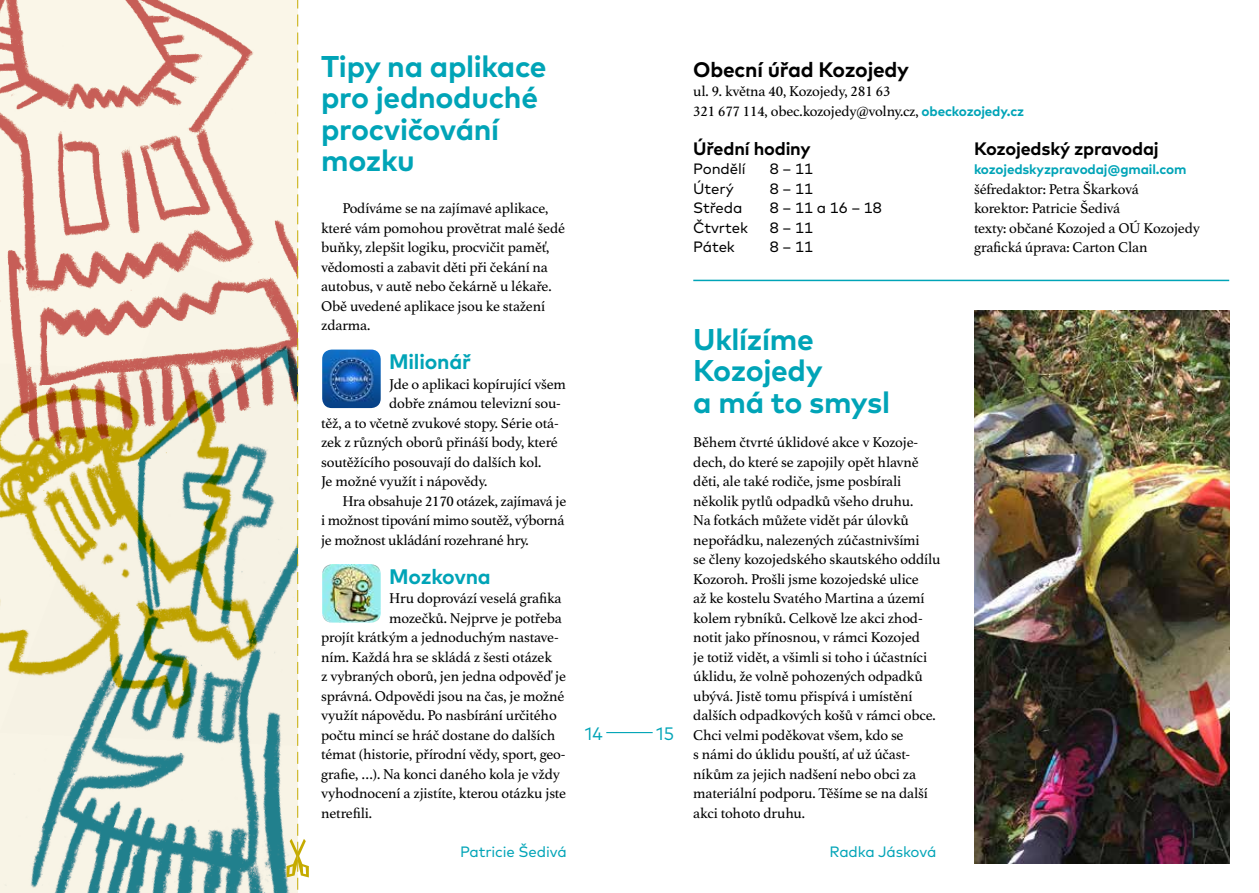
<style>
.page{position:relative;width:1259px;height:893px;background:#fff}
.page>*{position:absolute;margin:0;border:0;box-sizing:border-box;transform-origin:0 0}
.t1{font:700 30px/31.5px "Mark Pro";letter-spacing:-.01em;color:#00a4b7}
.t2{font:700 21px "Mark Pro";letter-spacing:-.01em;color:#000}
.t3{font:700 21px "Mark Pro";letter-spacing:-.01em;color:#00a4b7}
.t4{font:700 18px "Mark Pro";letter-spacing:-.01em;color:#000}
.t5{font:18px "Mark Pro";color:#00a4b7}
.t6{font:15px/19.5px "Athelas";letter-spacing:-.01em;color:#000}
.t7{font:15px "Mark Pro";letter-spacing:-.01em;color:#000}
.t8{font:15px "Mark Pro";letter-spacing:-.01em;color:#00a4b7}
.t9{font:700 13.5px "Mark Pro";letter-spacing:-.01em;color:#00a4b7}
.s1{font-family:"Mark Pro";font-weight:700;font-size:13.5px;color:#00a4b7}
</style>
<div class="page">
<hr style="left:606px;top:732px;width:46px;height:1px;background:#00a4b7">
<img style="left:0;top:0;width:287px;height:260px">
<img style="left:0;top:260px;width:287px;height:633px">
<svg style="left:287px;top:0;width:22px;height:893px"></svg>
<img style="left:322px;top:350px;width:59px;height:58px">
<img style="left:322px;top:564px;width:59px;height:59px">
<img style="left:974px;top:310px;width:255px;height:553px">
<hr style="left:693px;top:280px;width:536px;height:1px;background:#00a4b7">
<h1 class="t1" style="left:321px;top:48px;width:227px">Tipy na aplikace pro jednoduché procvičování mozku</h1>
<p class="t6" style="left:321px;top:199px;width:245px;text-indent:21px">Podíváme se na zajímavé aplikace, které vám pomohou provětrat malé šedé buňky, zlepšit logiku, procvičit paměť, vědomosti a zabavit děti při čekání na autobus, v autě nebo čekárně u lékaře.<br>Obě uvedené aplikace jsou ke stažení zdarma.</p>
<h2 class="t3" style="left:389px;top:346px;width:83px">Milionář</h2>
<p class="t6" style="left:389px;top:374px;width:178px">Jde o aplikaci kopírující všem</p>
<p class="t6" style="left:389px;top:394px;width:173px">dobře známou televizní sou-</p>
<p class="t6" style="left:321px;top:413px;width:239px">těž, a to včetně zvukové stopy. Série otá-</p>
<p class="t6" style="left:321px;top:433px;width:238px">zek z různých oborů přináší body, které</p>
<p class="t6" style="left:321px;top:452px;width:222px">soutěžícího posouvají do dalších kol.</p>
<p class="t6" style="left:321px;top:472px;width:168px">Je možné využít i nápovědy.</p>
<p class="t6" style="left:342px;top:491px;width:225px">Hra obsahuje 2170 otázek, zajímavá je</p>
<p class="t6" style="left:321px;top:511px;width:245px">i možnost tipování mimo soutěž, výborná</p>
<p class="t6" style="left:321px;top:530px;width:209px">je možnost ukládání rozehrané hry.</p>
<h2 class="t3" style="left:389px;top:560px;width:103px">Mozkovna</h2>
<p class="t6" style="left:389px;top:589px;width:174px">Hru doprovází veselá grafika</p>
<p class="t6" style="left:389px;top:608px;width:174px">mozečků. Nejprve je potřeba</p>
<p class="t6" style="left:321px;top:628px;width:239px">projít krátkým a jednoduchým nastave-</p>
<p class="t6" style="left:321px;top:647px;width:232px">ním. Každá hra se skládá z šesti otázek</p>
<p class="t6" style="left:321px;top:667px;width:246px">z vybraných oborů, jen jedna odpověď je</p>
<p class="t6" style="left:321px;top:686px;width:245px">správná. Odpovědi jsou na čas, je možné</p>
<p class="t6" style="left:321px;top:706px;width:237px">využít nápovědu. Po nasbírání určitého</p>
<p class="t6" style="left:321px;top:725px;width:236px">počtu mincí se hráč dostane do dalších</p>
<p class="t6" style="left:321px;top:745px;width:246px">témat (historie, přírodní vědy, sport, geo-</p>
<p class="t6" style="left:321px;top:764px;width:240px">grafie, …). Na konci daného kola je vždy</p>
<p class="t6" style="left:321px;top:784px;width:247px">vyhodnocení a zjistíte, kterou otázku jste</p>
<p class="t6" style="left:321px;top:803px;width:52px">netrefili.</p>
<p class="t8" style="left:460px;top:840px;width:108px">Patricie Šedivá</p>
<p class="t5" style="left:585px;top:720px;width:19px">14</p>
<p class="t5" style="left:656px;top:720px;width:19px">15</p>
<h2 class="t2" style="left:693px;top:53px;width:217px">Obecní úřad Kozojedy</h2>
<p class="t6" style="left:693px;top:82px;width:332px">ul. 9. května 40, Kozojedy, 281 63<br>321 677 114, obec.kozojedy@volny.cz, <span class="s1">obeckozojedy.cz</span></p>
<p class="t4" style="left:693px;top:135px;width:119px">Úřední hodiny</p>
<p class="t7" style="left:693px;top:157px;width:54px">Pondělí</p>
<p class="t7" style="left:770px;top:157px;width:45px">8 – 11</p>
<p class="t7" style="left:693px;top:177px;width:42px">Úterý</p>
<p class="t7" style="left:770px;top:177px;width:45px">8 – 11</p>
<p class="t7" style="left:693px;top:196px;width:51px">Středa</p>
<p class="t7" style="left:770px;top:196px;width:113px">8 – 11 a 16 – 18</p>
<p class="t7" style="left:693px;top:216px;width:56px">Čtvrtek</p>
<p class="t7" style="left:770px;top:216px;width:45px">8 – 11</p>
<p class="t7" style="left:693px;top:235px;width:43px">Pátek</p>
<p class="t7" style="left:770px;top:235px;width:45px">8 – 11</p>
<p class="t4" style="left:974px;top:135px;width:186px">Kozojedský zpravodaj</p>
<p class="t9" style="left:974px;top:159px;width:214px">kozojedskyzpravodaj@gmail.com</p>
<p class="t6" style="left:974px;top:179px;width:227px">šéfredaktor: Petra Škarková<br>korektor: Patricie Šedivá<br>texty: občané Kozojed a OÚ Kozojedy grafická úprava: Carton Clan</p>
<h1 class="t1" style="left:693px;top:321px;width:198px">Uklízíme<br>Kozojedy<br>a má to smysl</h1>
<p class="t6" style="left:693px;top:433px;width:249px">Během čtvrté úklidové akce v Kozoje&shy;dech, do které se zapojily opět hlavně děti, ale také rodiče, jsme posbírali několik pytlů odpadků všeho druhu.<br>Na fotkách můžete vidět pár úlovků nepořádku, nalezených zúčastnivšími<br>se členy kozojedského skautského oddílu Kozoroh. Prošli jsme kozojedské ulice<br>až ke kostelu Svatého Martina a území kolem rybníků. Celkově lze akci zhod&shy;notit jako přínosnou, v rámci Kozojed<br>je totiž vidět, a všimli si toho i účastníci úklidu, že volně pohozených odpadků ubývá. Jistě tomu přispívá i umístění dalších odpadkových košů v rámci obce.<br>Chci velmi poděkovat všem, kdo se<br>s námi do úklidu pouští, ať už účast&shy;níkům za jejich nadšení nebo obci za materiální podporu. Těšíme se na další akci tohoto druhu.</p>
<p class="t8" style="left:829px;top:840px;width:108px">Radka Jásková</p>
</div>
